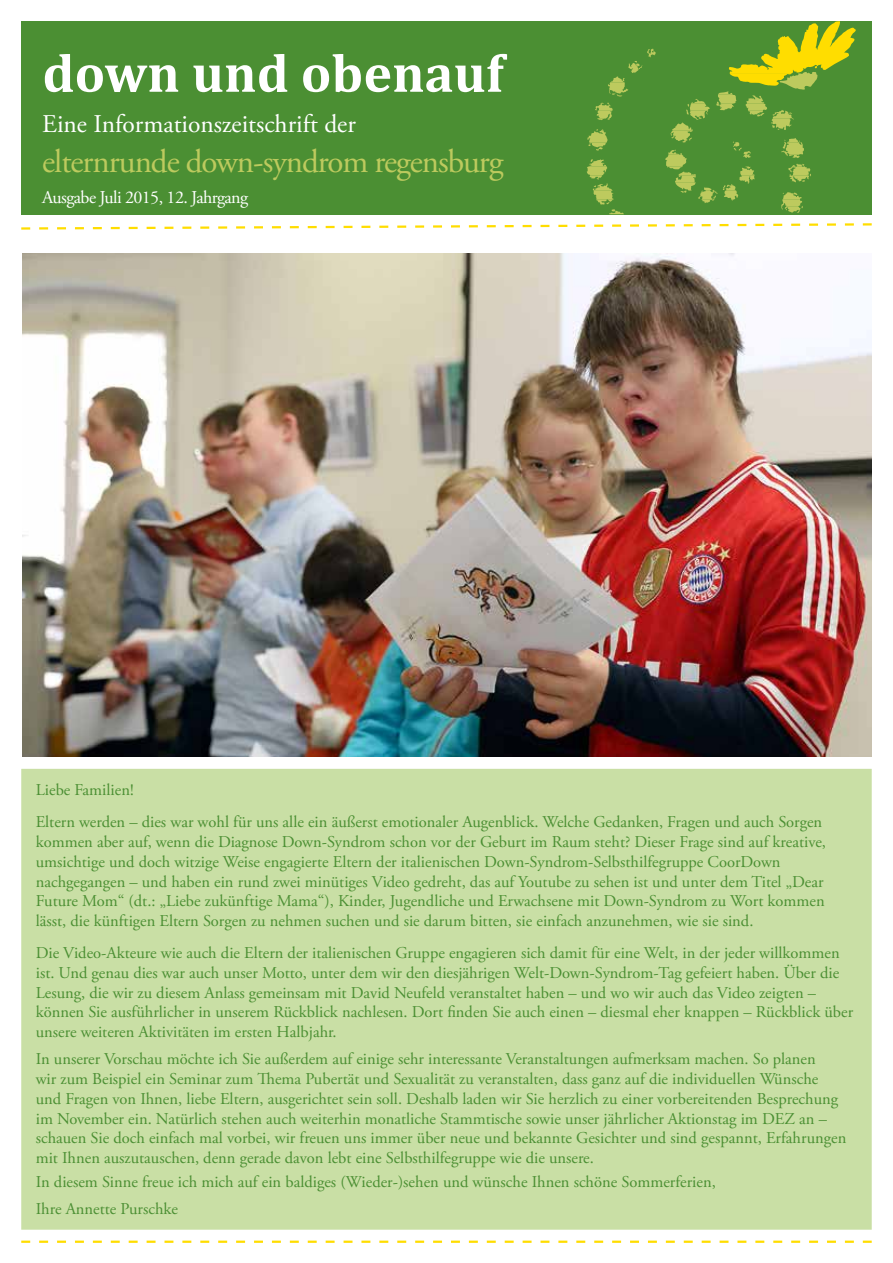
<style>
.page{position:relative;width:893px;height:1263px;background:#fff}
.page>*{position:absolute;margin:0;border:0;box-sizing:border-box;transform-origin:0 0}
.t1{font:700 54px "Cambria";color:#fff}
.t2{font:33px "Adobe Garamond Pro";letter-spacing:-.03em;color:#bdca5e}
.t3{font:25.5px "Adobe Garamond Pro";color:#fff}
.t4{font:18px "Adobe Garamond Pro";letter-spacing:-.03em;color:#fff}
.t5{font:16.5px/19.8px "Adobe Garamond Pro";color:#4b8f33}
</style>
<div class="page">
<div style="left:21px;top:21px;width:851px;height:194px;background:#4b8f33"></div>
<img style="left:22px;top:254px;width:850px;height:503px">
<svg style="left:587px;top:21px;width:269px;height:194px"></svg>
<svg style="left:21px;top:223px;width:851px;height:7px"></svg>
<div style="left:24px;top:772px;width:845px;height:455px;background:#c9dfa5"></div>
<div style="left:21px;top:769px;width:851px;height:461px;border:6px solid #c9dfa5"></div>
<svg style="left:21px;top:1240px;width:851px;height:3px"></svg>
<h1 class="t1" style="left:42px;top:35px;width:463px">down und obenauf</h1>
<h3 class="t3" style="left:42px;top:109px;width:315px">Eine Informationszeitschrift der</h3>
<h2 class="t2" style="left:42px;top:141px;width:463px">elternrunde down-syndrom regensburg</h2>
<p class="t4" style="left:42px;top:187px;width:207px">Ausgabe Juli 2015, 12. Jahrgang</p>
<p class="t5" style="left:36px;top:775px;width:788px;line-height:31.8px">Liebe Familien!<br>Eltern werden – dies war wohl für uns alle ein äußerst emotionaler Augenblick. Welche Gedanken, Fragen und auch Sorgen</p>
<p class="t5" style="left:36px;top:832px;width:792px">kommen aber auf, wenn die Diagnose Down-Syndrom schon vor der Geburt im Raum steht? Dieser Frage sind auf kreative, umsichtige und doch witzige Weise engagierte Eltern der italienischen Down-Syndrom-Selbsthilfegruppe CoorDown nachgegangen – und haben ein rund zwei minütiges Video gedreht, das auf Youtube zu sehen ist und unter dem Titel „Dear Future Mom“ (dt.: „Liebe zukünftige Mama“), Kinder, Jugendliche und Erwachsene mit Down-Syndrom zu Wort kommen lässt, die künftigen Eltern Sorgen zu nehmen suchen und sie darum bitten, sie einfach anzunehmen, wie sie sind.</p>
<p class="t5" style="left:36px;top:943px;width:819px">Die Video-Akteure wie auch die Eltern der italienischen Gruppe engagieren sich damit für eine Welt, in der jeder willkommen ist. Und genau dies war auch unser Motto, unter dem wir den diesjährigen Welt-Down-Syndrom-Tag gefeiert haben. Über die Lesung, die wir zu diesem Anlass gemeinsam mit David Neufeld veranstaltet haben – und wo wir auch das Video zeigten – können Sie ausführlicher in unserem Rückblick nachlesen. Dort finden Sie auch einen – diesmal eher knappen – Rückblick über unsere weiteren Aktivitäten im ersten Halbjahr.</p>
<p class="t5" style="left:36px;top:1049px;width:812px">In unserer Vorschau möchte ich Sie außerdem auf einige sehr interessante Veranstaltungen aufmerksam machen. So planen<br>wir zum Beispiel ein Seminar zum Thema Pubertät und Sexualität zu veranstalten, dass ganz auf die individuellen Wünsche und Fragen von Ihnen, liebe Eltern, ausgerichtet sein soll. Deshalb laden wir Sie herzlich zu einer vorbereitenden Besprechung im November ein. Natürlich stehen auch weiterhin monatliche Stammtische sowie unser jährlicher Aktionstag im DEZ an – schauen Sie doch einfach mal vorbei, wir freuen uns immer über neue und bekannte Gesichter und sind gespannt, Erfahrungen mit Ihnen auszutauschen, denn gerade davon lebt eine Selbsthilfegruppe wie die unsere.</p>
<p class="t5" style="left:36px;top:1169px;width:682px;line-height:27px">In diesem Sinne freue ich mich auf ein baldiges (Wieder-)sehen und wünsche Ihnen schöne Sommerferien,<br>Ihre Annette Purschke</p>
</div>
